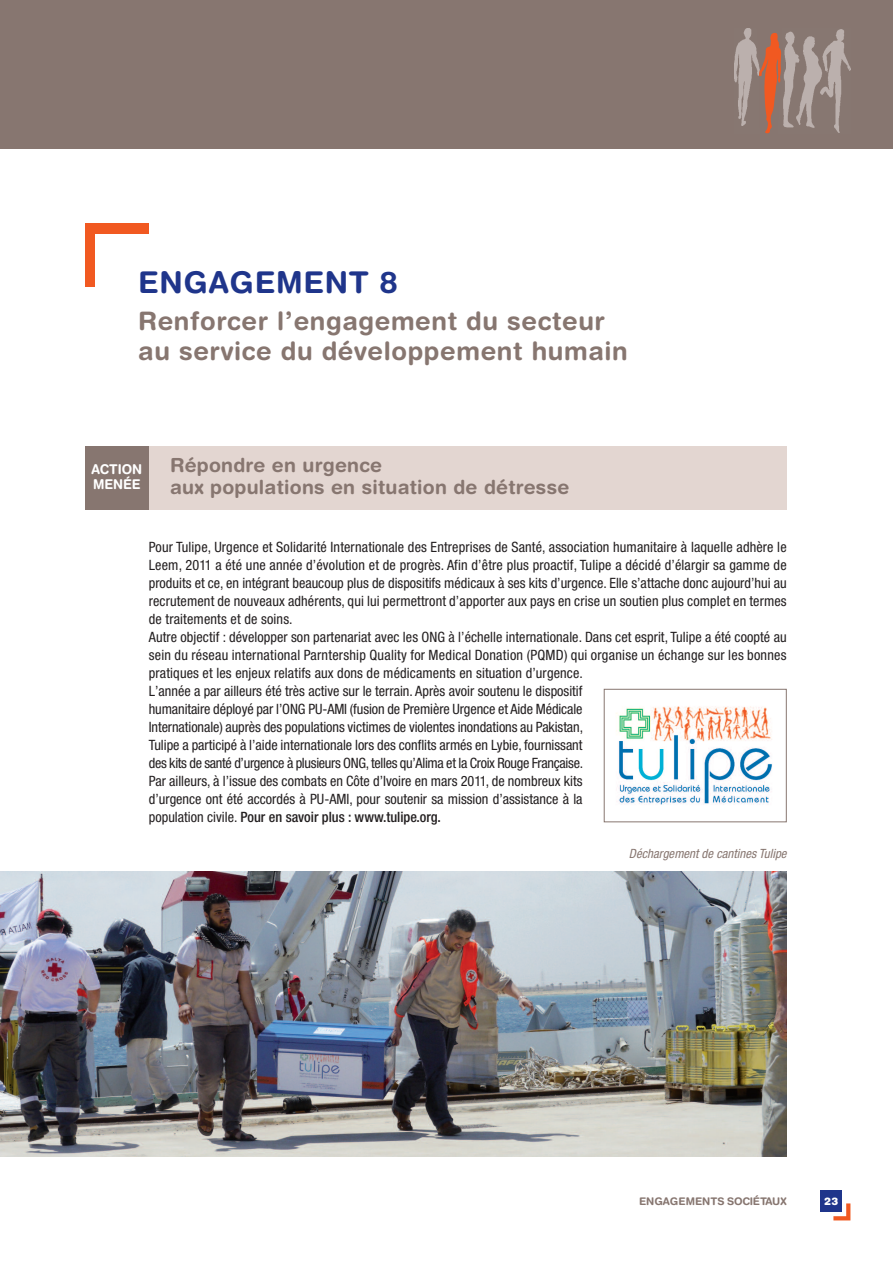
<style>
.page{position:relative;width:893px;height:1263px;background:#fff}
.page>*{position:absolute;margin:0;border:0;box-sizing:border-box;transform-origin:0 0}
.t1{font:700 30px "Helvetica Rounded LT Std";letter-spacing:.025em;color:#1f358b}
.t2{font:700 25.5px/30px "Helvetica Rounded LT Std";letter-spacing:.025em;color:#877670}
.t3{font:700 19.5px/22.5px "Helvetica Rounded LT Std";letter-spacing:.01em;color:#877670}
.t4{font:condensed 14.25px/18px "Helvetica Neue LT";letter-spacing:.005em;color:#231f20}
.t5{font:700 13.5px/15px "Helvetica Rounded LT Std";color:#fff;scale:.95 1}
.t6{font:italic condensed 12.75px "Helvetica Neue LT";letter-spacing:.005em;color:#877670}
.t7{font:700 10.5px "Helvetica Rounded LT Std";color:#877670}
.t8{font:900 10.5px "Helvetica Rounded LT Std";color:#fff}
.s1{font-weight:500}
</style>
<div class="page">
<img style="left:0;top:872px;width:787px;height:285px">
<div style="left:85px;top:223px;width:64px;height:64px;background:#f15921"></div>
<div style="left:96px;top:234px;width:55px;height:55px;background:#fff"></div>
<div style="left:0;top:0;width:893px;height:149px;background:#877670"></div>
<img style="left:734px;top:29px;width:117px;height:104px">
<div style="left:149px;top:446px;width:638px;height:64px;background:#e3d6d1"></div>
<div style="left:85px;top:446px;width:64px;height:64px;background:#877670"></div>
<svg style="left:754px;top:29px;width:30px;height:105px"></svg>
<img style="left:616px;top:706px;width:156px;height:99px">
<div style="left:604px;top:689px;width:183px;height:133px;border:1px solid #877670"></div>
<div style="left:821px;top:1191px;width:21px;height:21px;background:#1f358b"></div>
<svg style="left:833px;top:1203px;width:17px;height:17px"></svg>
<h1 class="t1" style="left:138px;top:272px;width:261px">ENGAGEMENT 8</h1>
<h2 class="t2" style="left:138px;top:308px;width:491px">Renforcer l’engagement du secteur au service du développement humain</h2>
<p class="t5" style="left:92px;top:463px;width:55px">ACTION<br>MENÉE</p>
<h3 class="t3" style="left:170px;top:455px;width:401px">Répondre en urgence<br>aux populations en situation de détresse</h3>
<p class="t4" style="left:149px;top:539px;width:639px">Pour Tulipe, Urgence et Solidarité Internationale des Entreprises de Santé, association humanitaire à laquelle adhère le Leem, 2011 a été une année d’évolution et de progrès. Afin d’être plus proactif, Tulipe a décidé d’élargir sa gamme de produits et ce, en intégrant beaucoup plus de dispositifs médicaux à ses kits d’urgence. Elle s’attache donc aujourd’hui au recrutement de nouveaux adhérents, qui lui permettront d’apporter aux pays en crise un soutien plus complet en termes de traitements et de soins.<br>Autre objectif : développer son partenariat avec les ONG à l’échelle internationale. Dans cet esprit, Tulipe a été coopté au sein du réseau international Parntership Quality for Medical Donation (PQMD) qui organise un échange sur les bonnes pratiques et les enjeux relatifs aux dons de médicaments en situation d’urgence.<br>L’année a par ailleurs été très active sur le terrain. Après avoir soutenu le dispositif<br>humanitaire déployé par l’ONG PU-AMI (fusion de Première Urgence et Aide Médicale<br>Internationale) auprès des populations victimes de violentes inondations au Pakistan,<br>Tulipe a participé à l’aide internationale lors des conflits armés en Lybie, fournissant<br>des kits de santé d’urgence à plusieurs ONG, telles qu’Alima et la Croix Rouge Française.<br>Par ailleurs, à l’issue des combats en Côte d’Ivoire en mars 2011, de nombreux kits<br>d’urgence ont été accordés à PU-AMI, pour soutenir sa mission d’assistance à la<br>population civile. <span class="s1">Pour en savoir plus : www.tulipe.org.</span></p>
<p class="t6" style="left:629px;top:849px;width:159px">Déchargement de cantines Tulipe</p>
<p class="t7" style="left:639px;top:1197px;width:149px">ENGAGEMENTS SOCIÉTAUX</p>
<p class="t8" style="left:824px;top:1197px;width:16px">23</p>
</div>
